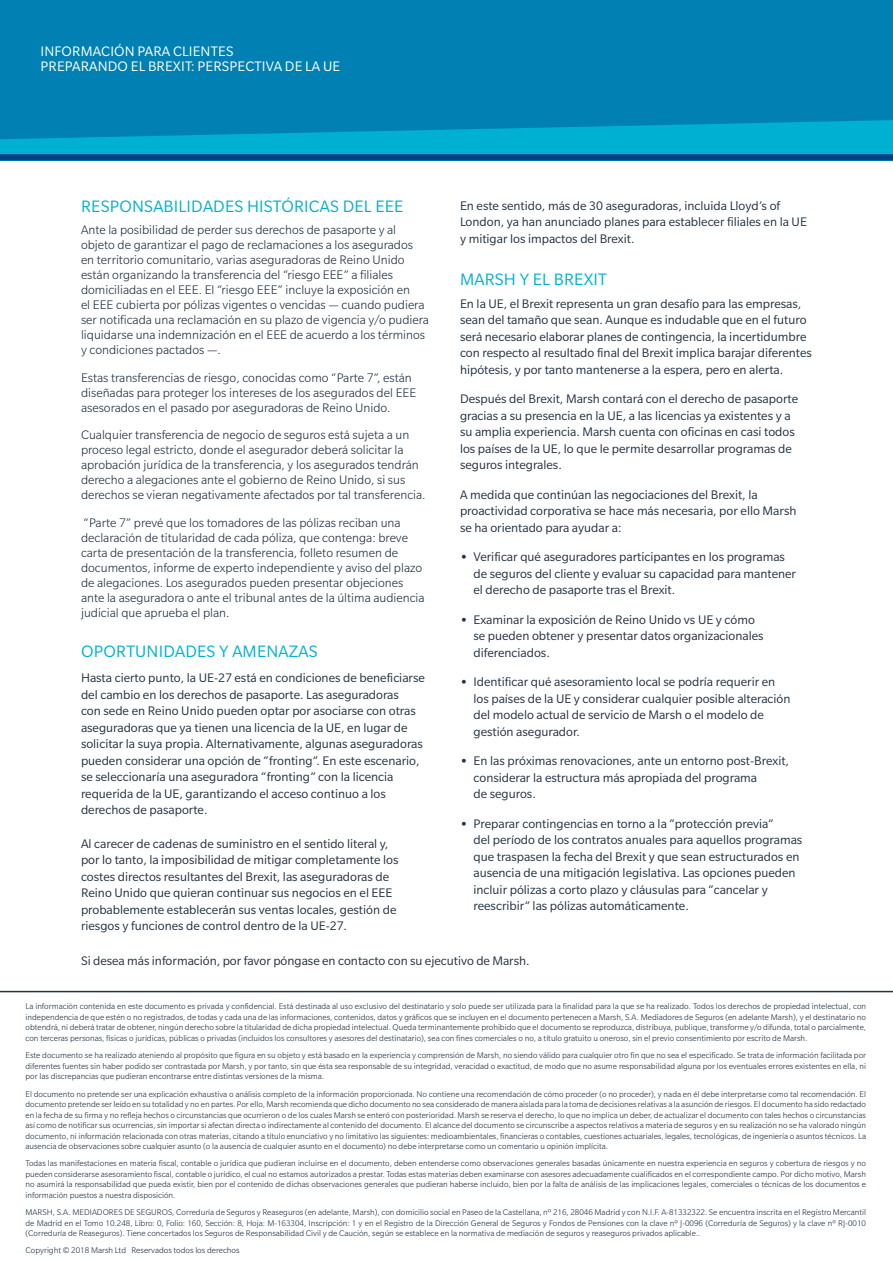
<style>
.page{position:relative;width:893px;height:1263px;background:#fff}
.page>*{position:absolute;margin:0;border:0;box-sizing:border-box;transform-origin:0 0}
.Body_Subhead_12_14{font:18px "Slate Pro";letter-spacing:.01em;color:#00b0d3}
.Foilo_Upper{font:15px "Slate Pro";letter-spacing:.01em;color:#fff}
.Body_Bullet_1_9_12{font:13.5px/16.5px "Slate Pro";color:#213242}
.Body_Text_9_12{font:300 13.5px/15px "Slate Pro";color:#213242}
.Back_Cover_Legal{font:300 9px/10.5px "Slate Pro";color:#213242;text-align:justify}
.s1{font-weight:700}
</style>
<div class="page">
<div style="left:0;top:0;width:893px;height:160px;background:#0080b3"></div>
<svg style="left:0;top:120px;width:893px;height:40px"></svg>
<hr style="left:0;top:991px;width:893px;height:1px;background:#213242">
<p class="Foilo_Upper" style="left:40px;top:43px;width:194px">INFORMACIÓN PARA CLIENTES</p>
<p class="Foilo_Upper" style="left:40px;top:58px;width:301px">PREPARANDO EL BREXIT: PERSPECTIVA DE LA UE</p>
<p class="Body_Subhead_12_14" style="left:81px;top:197px;width:324px">RESPONSABILIDADES HISTÓRICAS DEL EEE</p>
<p class="Body_Text_9_12" style="left:81px;top:222px;width:349px">Ante la posibilidad de perder sus derechos de pasaporte y al objeto de garantizar el pago de reclamaciones a los asegurados en territorio comunitario, varias aseguradoras de Reino Unido están organizando la transferencia del “riesgo EEE” a filiales domiciliadas en el EEE. El “riesgo EEE” incluye la exposición en<br>el EEE cubierta por pólizas vigentes o vencidas — cuando pudiera ser notificada una reclamación en su plazo de vigencia y/o pudiera liquidarse una indemnización en el EEE de acuerdo a los términos y condiciones pactados —.</p>
<p class="Body_Text_9_12" style="left:81px;top:370px;width:337px">Estas transferencias de riesgo, conocidas como “Parte 7”, están diseñadas para proteger los intereses de los asegurados del EEE asesorados en el pasado por aseguradoras de Reino Unido.</p>
<p class="Body_Text_9_12" style="left:81px;top:428px;width:346px">Cualquier transferencia de negocio de seguros está sujeta a un proceso legal estricto, donde el asegurador deberá solicitar la aprobación jurídica de la transferencia, y los asegurados tendrán derecho a alegaciones ante el gobierno de Reino Unido, si sus derechos se vieran negativamente afectados por tal transferencia.</p>
<p class="Body_Text_9_12" style="left:81px;top:515px;width:345px">“Parte 7” prevé que los tomadores de las pólizas reciban una declaración de titularidad de cada póliza, que contenga: breve carta de presentación de la transferencia, folleto resumen de documentos, informe de experto independiente y aviso del plazo de alegaciones. Los asegurados pueden presentar objeciones ante la aseguradora o ante el tribunal antes de la última audiencia judicial que aprueba el plan.</p>
<p class="Body_Subhead_12_14" style="left:81px;top:642px;width:238px">OPORTUNIDADES Y AMENAZAS</p>
<p class="Body_Bullet_1_9_12" style="left:81px;top:670px;width:345px">Hasta cierto punto, la UE-27 está en condiciones de beneficiarse del cambio en los derechos de pasaporte. Las aseguradoras<br>con sede en Reino Unido pueden optar por asociarse con otras aseguradoras que ya tienen una licencia de la UE, en lugar de solicitar la suya propia. Alternativamente, algunas aseguradoras pueden considerar una opción de “fronting”. En este escenario, se seleccionaría una aseguradora “fronting” con la licencia requerida de la UE, garantizando el acceso continuo a los derechos de pasaporte.</p>
<p class="Body_Bullet_1_9_12" style="left:81px;top:835px;width:319px">Al carecer de cadenas de suministro en el sentido literal y, por lo tanto, la imposibilidad de mitigar completamente los costes directos resultantes del Brexit, las aseguradoras de Reino Unido que quieran continuar sus negocios en el EEE probablemente establecerán sus ventas locales, gestión de riesgos y funciones de control dentro de la UE-27.</p>
<p class="Body_Bullet_1_9_12" style="left:460px;top:197px;width:348px">En este sentido, más de 30 aseguradoras, incluida Lloyd’s of<br>London, ya han anunciado planes para establecer filiales en la UE y mitigar los impactos del Brexit.</p>
<p class="Body_Subhead_12_14" style="left:460px;top:270px;width:148px">MARSH Y EL BREXIT</p>
<p class="Body_Bullet_1_9_12" style="left:460px;top:295px;width:353px">En la UE, el Brexit representa un gran desafío para las empresas, sean del tamaño que sean. Aunque es indudable que en el futuro será necesario elaborar planes de contingencia, la incertidumbre con respecto al resultado final del Brexit implica barajar diferentes hipótesis, y por tanto mantenerse a la espera, pero en alerta.</p>
<p class="Body_Bullet_1_9_12" style="left:460px;top:391px;width:340px">Después del Brexit, Marsh contará con el derecho de pasaporte gracias a su presencia en la UE, a las licencias ya existentes y a su amplia experiencia. Marsh cuenta con oficinas en casi todos los países de la UE, lo que le permite desarrollar programas de seguros integrales.</p>
<p class="Body_Bullet_1_9_12" style="left:460px;top:486px;width:338px">A medida que continúan las negociaciones del Brexit, la proactividad corporativa se hace más necesaria, por ello Marsh se ha orientado para ayudar a:</p>
<p class="Body_Bullet_1_9_12" style="left:473px;top:549px;width:324px;text-indent:-14px"><span class="s1">•</span> Verificar qué aseguradores participantes en los programas de seguros del cliente y evaluar su capacidad para mantener el derecho de pasaporte tras el Brexit.</p>
<p class="Body_Bullet_1_9_12" style="left:473px;top:611px;width:292px;text-indent:-14px"><span class="s1">•</span> Examinar la exposición de Reino Unido vs UE y cómo se pueden obtener y presentar datos organizacionales diferenciados.</p>
<p class="Body_Bullet_1_9_12" style="left:473px;top:673px;width:319px;text-indent:-14px"><span class="s1">•</span> Identificar qué asesoramiento local se podría requerir en los países de la UE y considerar cualquier posible alteración del modelo actual de servicio de Marsh o el modelo de gestión asegurador.</p>
<p class="Body_Bullet_1_9_12" style="left:473px;top:752px;width:317px;text-indent:-14px"><span class="s1">•</span> En las próximas renovaciones, ante un entorno post-Brexit, considerar la estructura más apropiada del programa<br>de seguros.</p>
<p class="Body_Bullet_1_9_12" style="left:473px;top:815px;width:330px;text-indent:-14px"><span class="s1">•</span> Preparar contingencias en torno a la “protección previa”<br>del período de los contratos anuales para aquellos programas que traspasen la fecha del Brexit y que sean estructurados en ausencia de una mitigación legislativa. Las opciones pueden incluir pólizas a corto plazo y cláusulas para “cancelar y reescribir” las pólizas automáticamente.</p>
<p class="Body_Bullet_1_9_12" style="left:81px;top:953px;width:450px">Si desea más información, por favor póngase en contacto con su ejecutivo de Marsh.</p>
<p class="Back_Cover_Legal" style="left:26px;top:1001px;width:842px">La información contenida en este documento es privada y confidencial. Está destinada al uso exclusivo del destinatario y solo puede ser utilizada para la finalidad para la que se ha realizado. Todos los derechos de propiedad intelectual, con independencia de que estén o no registrados, de todas y cada una de las informaciones, contenidos, datos y gráficos que se incluyen en el documento pertenecen a Marsh, S.A. Mediadores de Seguros (en adelante Marsh), y el destinatario no obtendrá, ni deberá tratar de obtener, ningún derecho sobre la titularidad de dicha propiedad intelectual. Queda terminantemente prohibido que el documento se reproduzca, distribuya, publique, transforme y/o difunda, total o parcialmente, con terceras personas, físicas o jurídicas, públicas o privadas (incluidos los consultores y asesores del destinatario), sea con fines comerciales o no, a título gratuito u oneroso, sin el previo consentimiento por escrito de Marsh.</p>
<p class="Back_Cover_Legal" style="left:26px;top:1050px;width:842px">Este documento se ha realizado ateniendo al propósito que figura en su objeto y está basado en la experiencia y comprensión de Marsh, no siendo válido para cualquier otro fin que no sea el especificado. Se trata de información facilitada por diferentes fuentes sin haber podido ser contrastada por Marsh, y por tanto, sin que ésta sea responsable de su integridad, veracidad o exactitud, de modo que no asume responsabilidad alguna por los eventuales errores existentes en ella, ni por las discrepancias que pudieran encontrarse entre distintas versiones de la misma.</p>
<p class="Back_Cover_Legal" style="left:26px;top:1088px;width:842px">El documento no pretende ser una explicación exhaustiva o análisis completo de la información proporcionada. No contiene una recomendación de cómo proceder (o no proceder), y nada en él debe interpretarse como tal recomendación. El documento pretende ser leído en su totalidad y no en partes. Por ello, Marsh recomienda que dicho documento no sea considerado de manera aislada para la toma de decisiones relativas a la asunción de riesgos. El documento ha sido redactado en la fecha de su firma y no refleja hechos o circunstancias que ocurrieron o de los cuales Marsh se enteró con posterioridad. Marsh se reserva el derecho, lo que no implica un deber, de actualizar el documento con tales hechos o circunstancias así como de notificar sus ocurrencias, sin importar si afectan directa o indirectamente al contenido del documento. El alcance del documento se circunscribe a aspectos relativos a materia de seguros y en su realización no se ha valorado ningún documento, ni información relacionada con otras materias, citando a título enunciativo y no limitativo las siguientes: medioambientales, financieras o contables, cuestiones actuariales, legales, tecnológicas, de ingeniería o asuntos técnicos. La ausencia de observaciones sobre cualquier asunto (o la ausencia de cualquier asunto en el documento) no debe interpretarse como un comentario u opinión implícita.</p>
<p class="Back_Cover_Legal" style="left:26px;top:1158px;width:842px">Todas las manifestaciones en materia fiscal, contable o jurídica que pudieran incluirse en el documento, deben entenderse como observaciones generales basadas únicamente en nuestra experiencia en seguros y cobertura de riesgos y no pueden considerarse asesoramiento fiscal, contable o jurídico, el cual no estamos autorizados a prestar. Todas estas materias deben examinarse con asesores adecuadamente cualificados en el correspondiente campo. Por dicho motivo, Marsh no asumirá la responsabilidad que pueda existir, bien por el contenido de dichas observaciones generales que pudieran haberse incluido, bien por la falta de análisis de las implicaciones legales, comerciales o técnicas de los documentos e información puestos a nuestra disposición.</p>
<p class="Back_Cover_Legal" style="left:26px;top:1207px;width:842px">MARSH, S.A. MEDIADORES DE SEGUROS, Correduría de Seguros y Reaseguros (en adelante, Marsh), con domicilio social en Paseo de la Castellana, nº 216, 28046 Madrid y con N.I.F. A-81332322. Se encuentra inscrita en el Registro Mercantil de Madrid en el Tomo 10.248, Libro: 0, Folio: 160, Sección: 8, Hoja: M-163304, Inscripción: 1 y en el Registro de la Dirección General de Seguros y Fondos de Pensiones con la clave nº J-0096 (Correduría de Seguros) y la clave nº RJ-0010 (Correduría de Reaseguros). Tiene concertados los Seguros de Responsabilidad Civil y de Caución, según se establece en la normativa de mediación de seguros y reaseguros privados aplicable..</p>
<p class="Back_Cover_Legal" style="left:26px;top:1245px;width:216px">Copyright © 2018 Marsh Ltd Reservados todos los derechos</p>
</div>
